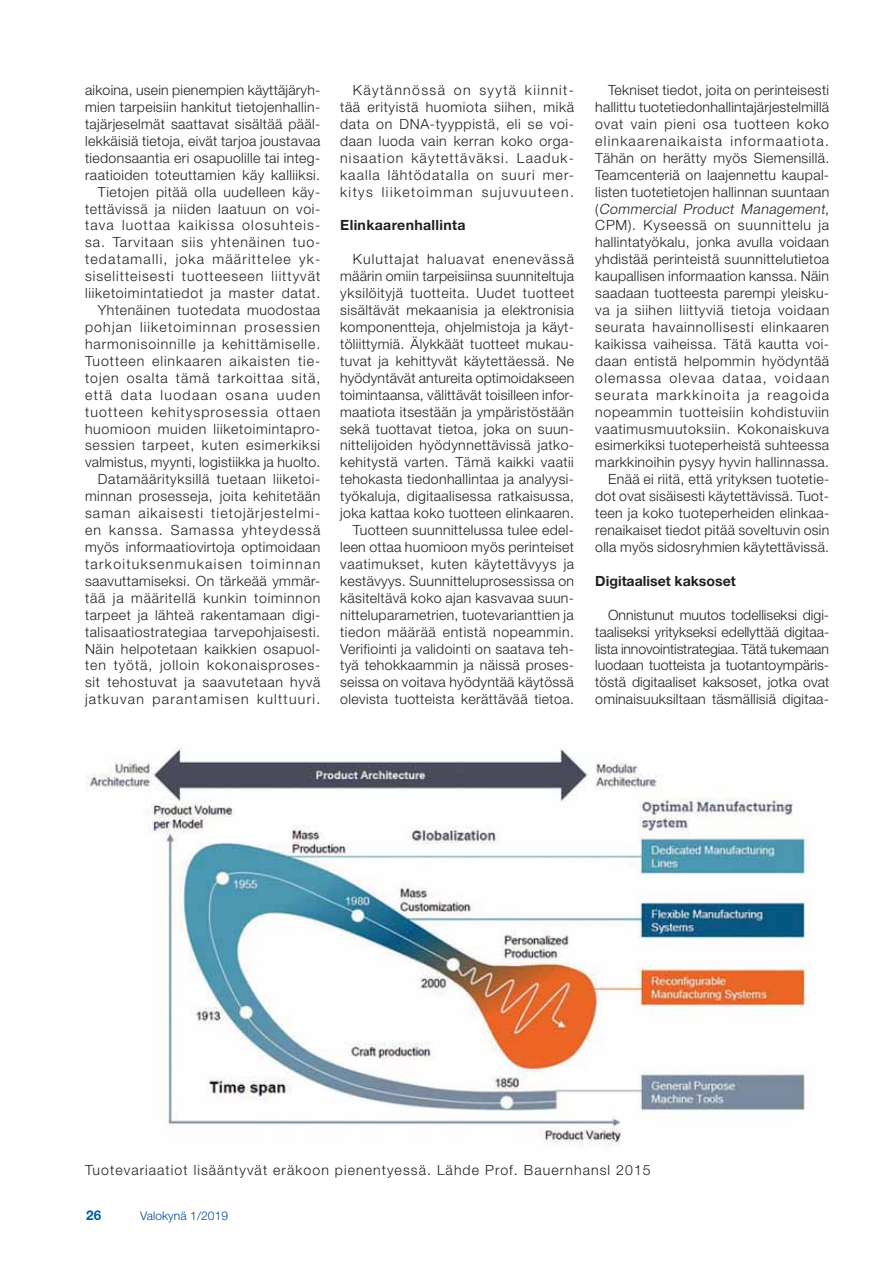
<style>
.page{position:relative;width:893px;height:1263px;background:#fff}
.page>*{position:absolute;margin:0;border:0;box-sizing:border-box;transform-origin:0 0}
.t1{font:300 14.1px/17px "Helvetica Neue LT Std";letter-spacing:.03em;color:#231f20;text-align:justify}
.t2{font:300 14.1px/17px "Helvetica Neue LT Std";letter-spacing:.05em;color:#231f20;text-align:right}
.t3{font:300 14.1px "Helvetica Neue LT Std";letter-spacing:.075em;color:#231f20}
.t4{font:700 14.1px "Helvetica Neue LT Std";color:#231f20}
.t5{font:700 14.1px "Helvetica Neue LT Std";letter-spacing:.025em;color:#231f20}
.t6{font:700 13.5px "Helvetica Neue LT Std";color:#005e9d}
.t7{font:300 12px "Helvetica Neue LT Std";letter-spacing:.01em;color:#00478d}
.s1{font-style:italic}
</style>
<div class="page">
<img style="left:85px;top:748px;width:725px;height:398px">
<p class="t2" style="left:85px;top:83px;width:237px">aikoina, usein pienempien käyttäjäryh&shy;mien tarpeisiin hankitut tietojenhallin&shy;tajärjeselmät saattavat sisältää pääl&shy;lekkäisiä tietoja, eivät tarjoa joustavaa tiedonsaantia eri osapuolille tai integ&shy;raatioiden toteuttamien käy kalliiksi.<br>Tietojen pitää olla uudelleen käy&shy;tettävissä ja niiden laatuun on voi&shy;tava luottaa kaikissa olosuhteis&shy;sa. Tarvitaan siis yhtenäinen tuo&shy;tedatamalli, joka määrittelee yk&shy;siselitteisesti tuotteeseen liittyvät liiketoimintatiedot ja master datat.<br>Yhtenäinen tuotedata muodostaa pohjan liiketoiminnan prosessien harmonisoinnille ja kehittämiselle.<br>Tuotteen elinkaaren aikaisten tie&shy;tojen osalta tämä tarkoittaa sitä, että data luodaan osana uuden tuotteen kehitysprosessia ottaen huomioon muiden liiketoimintapro&shy;sessien tarpeet, kuten esimerkiksi valmistus, myynti, logistiikka ja huolto.<br>Datamäärityksillä tuetaan liiketoi&shy;minnan prosesseja, joita kehitetään saman aikaisesti tietojärjestelmi&shy;en kanssa. Samassa yhteydessä myös informaatiovirtoja optimoidaan tarkoituksenmukaisen toiminnan saavuttamiseksi. On tärkeää ymmär&shy;tää ja määritellä kunkin toiminnon tarpeet ja lähteä rakentamaan digi&shy;talisaatiostrategiaa tarvepohjaisesti.<br>Näin helpotetaan kaikkien osapuol&shy;ten työtä, jolloin kokonaisproses&shy;sit tehostuvat ja saavutetaan hyvä jatkuvan parantamisen kulttuuri.</p>
<p class="t1" style="left:340px;top:83px;width:235px;text-indent:13px">Käytännössä on syytä kiinnit&shy;tää erityistä huomiota siihen, mikä data on DNA-tyyppistä, eli se voi&shy;daan luoda vain kerran koko orga&shy;nisaation käytettäväksi. Laaduk&shy;kaalla lähtödatalla on suuri mer&shy;kitys liiketoimman sujuvuuteen.</p>
<p class="t5" style="left:340px;top:220px;width:127px">Elinkaarenhallinta</p>
<p class="t1" style="left:340px;top:253px;width:236px;text-align:right">Kuluttajat haluavat enenevässä määrin omiin tarpeisiinsa suunniteltuja yksilöityjä tuotteita. Uudet tuotteet sisältävät mekaanisia ja elektronisia komponentteja, ohjelmistoja ja käyt&shy;töliittymiä. Älykkäät tuotteet mukau&shy;tuvat ja kehittyvät käytettäessä. Ne hyödyntävät antureita optimoidakseen toimintaansa, välittävät toisilleen infor&shy;maatiota itsestään ja ympäristöstään sekä tuottavat tietoa, joka on suun&shy;nittelijoiden hyödynnettävissä jatko&shy;kehitystä varten. Tämä kaikki vaatii tehokasta tiedonhallintaa ja analyysi&shy;työkaluja, digitaalisessa ratkaisussa, joka kattaa koko tuotteen elinkaaren.<br>Tuotteen suunnittelussa tulee edel&shy;leen ottaa huomioon myös perinteiset vaatimukset, kuten käytettävyys ja kestävyys. Suunnitteluprosessissa on käsiteltävä koko ajan kasvavaa suun&shy;nitteluparametrien, tuotevarianttien ja tiedon määrää entistä nopeammin.<br>Verifiointi ja validointi on saatava teh&shy;tyä tehokkaammin ja näissä proses&shy;seissa on voitava hyödyntää käytössä olevista tuotteista kerättävää tietoa.</p>
<p class="t1" style="left:595px;top:83px;width:235px;text-align:right">Tekniset tiedot, joita on perinteisesti hallittu tuotetiedonhallintajärjestelmillä ovat vain pieni osa tuotteen koko elinkaarenaikaista informaatiota.<br>Tähän on herätty myös Siemensillä.<br>Teamcenteriä on laajennettu kaupal&shy;listen tuotetietojen hallinnan suuntaan (<span class="s1">Commercial Product Management</span>, CPM). Kyseessä on suunnittelu ja hallintatyökalu, jonka avulla voidaan yhdistää perinteistä suunnittelutietoa kaupallisen informaation kanssa. Näin saadaan tuotteesta parempi yleisku&shy;va ja siihen liittyviä tietoja voidaan seurata havainnollisesti elinkaaren kaikissa vaiheissa. Tätä kautta voi&shy;daan entistä helpommin hyödyntää olemassa olevaa dataa, voidaan seurata markkinoita ja reagoida nopeammin tuotteisiin kohdistuviin vaatimusmuutoksiin. Kokonaiskuva esimerkiksi tuoteperheistä suhteessa markkinoihin pysyy hyvin hallinnassa.<br>Enää ei riitä, että yrityksen tuotetie&shy;dot ovat sisäisesti käytettävissä. Tuot&shy;teen ja koko tuoteperheiden elinkaa&shy;renaikaiset tiedot pitää soveltuvin osin olla myös sidosryhmien käytettävissä.</p>
<p class="t4" style="left:595px;top:576px;width:142px">Digitaaliset kaksoset</p>
<p class="t1" style="left:595px;top:608px;width:236px;text-indent:13px">Onnistunut muutos todelliseksi digi&shy;taaliseksi yritykseksi edellyttää digitaa&shy;lista innovointistrategiaa. Tätä tukemaan luodaan tuotteista ja tuotantoympäris&shy;töstä digitaaliset kaksoset, jotka ovat ominaisuuksiltaan täsmällisiä digitaa-</p>
<p class="t3" style="left:85px;top:1165px;width:567px">Tuotevariaatiot lisääntyvät eräkoon pienentyessä. Lähde Prof. Bauernhansl 2015</p>
<p class="t6" style="left:86px;top:1210px;width:17px">26</p>
<p class="t7" style="left:140px;top:1211px;width:90px">Valokynä 1/2019</p>
</div>
